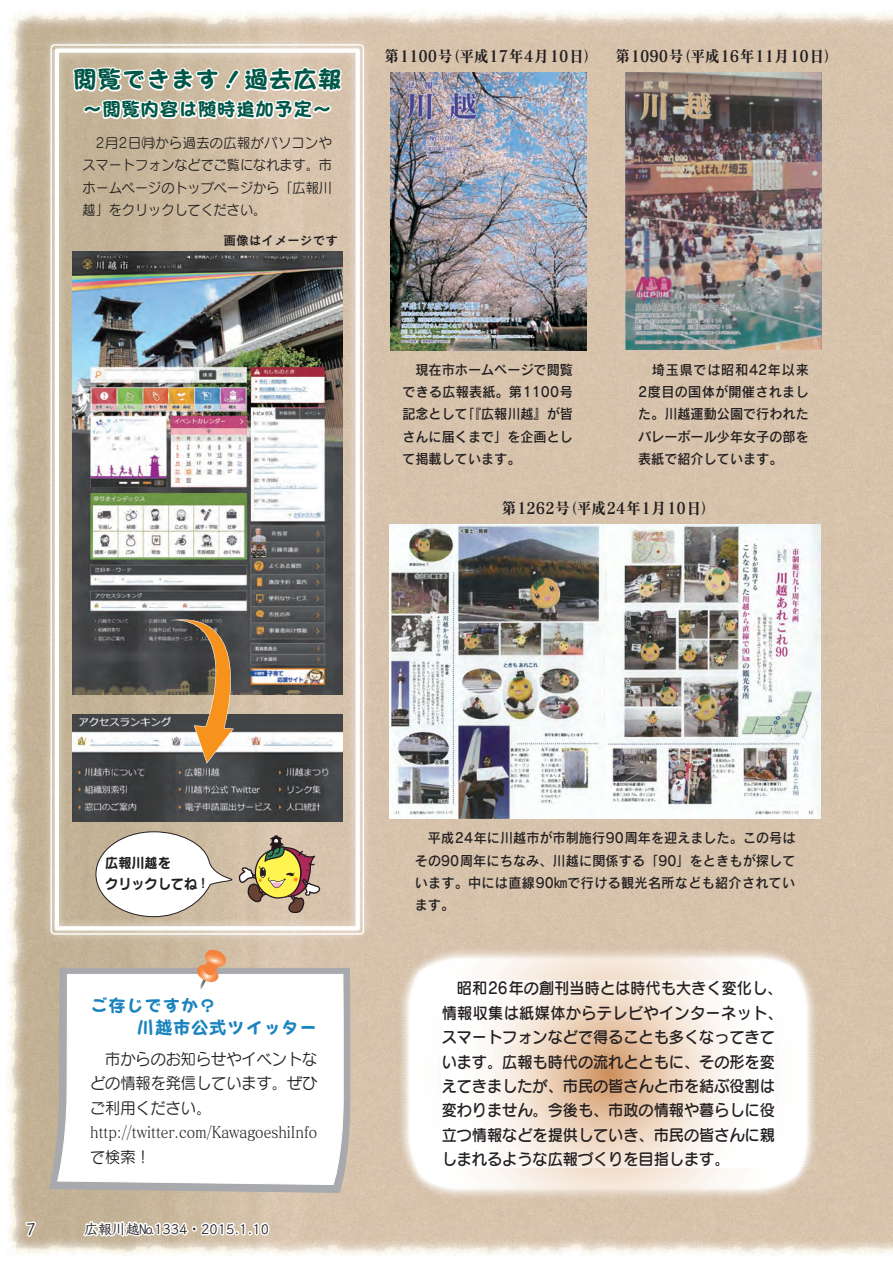
<style>
.page{position:relative;width:893px;height:1263px;background:#fff}
.page>*{position:absolute;margin:0;border:0;box-sizing:border-box;transform-origin:0 0}
.t1{font:24.45px "Pop Joy Std B";color:#015848}
.t2{font:19.2px "Pop Joy Std B";color:#015848}
.t3{font:18px/22.4px "Pop Joy Std B";color:#1a84bf}
.t4{font:16.95px "Klee Pro DB";color:#231f20}
.t5{font:15.9px/24.5px "Seurat Pro DB";color:#231f20;scale:.95 1}
.t6{font:15.9px "Matisse Pro B";letter-spacing:.06em;color:#231f20;scale:.9 1}
.t7{font:15.9px/24.5px "Seurat Pro M";color:#231f20;text-align:justify;scale:.95 1}
.t8{font:15.9px "Matisse Pro M";color:#231f20;scale:.87 1}
.t9{font:13.8px/22.4px "Rodin Pro DB";color:#231f20;text-align:justify;scale:.95 1}
.t10{font:13.8px/22.4px "Seurat Pro M";color:#231f20;text-align:justify;scale:.95 1}
.t11{font:13.8px "Klee Pro DB";color:#231f20}
.t12{font:13.8px/20.2px "Seurat Pro B";color:#231f20;scale:.95 1}
.t13{font:12.75px "Cezanne Pro DB";color:#231f20}
.s1{font-size:12.75px}
.s2{color:#fff}
</style>
<div class="page">
<img style="left:7px;top:12px;width:886px;height:1244px">
<svg style="left:24px;top:1220px;width:14px;height:18px"></svg>
<svg style="left:81px;top:1192px;width:190px;height:49px"></svg>
<div style="left:397px;top:945px;width:423px;height:258px;background:#fff;opacity:.75"></div>
<svg style="left:442px;top:980px;width:333px;height:187px"></svg>
<img style="left:390px;top:524px;width:431px;height:294px">
<img style="left:625px;top:72px;width:196px;height:278px">
<img style="left:390px;top:72px;width:196px;height:278px">
<div style="left:40px;top:34px;width:333px;height:910px;background:#fff;opacity:.75"></div>
<div style="left:55px;top:48px;width:305px;height:882px;border:4px solid #fff"></div>
<svg style="left:71px;top:12px;width:272px;height:212px"></svg>
<svg style="left:49px;top:968px;width:302px;height:224px;background:#b2ada7"></svg>
<svg style="left:57px;top:974px;width:287px;height:210px"></svg>
<svg style="left:195px;top:950px;width:32px;height:40px"></svg>
<img style="left:72px;top:714px;width:270px;height:107px">
<img style="left:72px;top:251px;width:270px;height:444px">
<svg style="left:169px;top:619px;width:69px;height:145px;background:#8d7659"></svg>
<svg style="left:95px;top:831px;width:225px;height:86px"></svg>
<img style="left:92px;top:417px;width:74px;height:70px">
<h1 class="t1" style="left:73px;top:64px;width:270px">閲覧できます！過去広報</h1>
<h2 class="t2" style="left:83px;top:97px;width:247px">～閲覧内容は随時追加予定~</h2>
<p class="t10" style="left:83px;top:131px;width:264px;text-indent:13px">2月2日㈪から過去の広報がパソコンやスマートフォンなどでご覧になれます。市ホームページのトップページから「広報川越」をクリックしてください。</p>
<p class="t13" style="left:223px;top:232px;width:116px">画像はイメージです</p>
<p class="t6" style="left:384px;top:45px;width:239px">第1100 （号平成17年4月10日(</p>
<p class="t6" style="left:615px;top:45px;width:249px">第1090 （号平成16年11月10日(</p>
<p class="t9" style="left:402px;top:358px;width:181px;text-align:right">　現在市ホームページで閲覧できる広報表紙。第1100号「『広報川越』が皆</p>
<p class="t9" style="left:402px;top:402px;width:181px;text-align:left">記念として<br>さんに届くまで」を企画として掲載しています。</p>
<p class="t9" style="left:638px;top:358px;width:181px">　埼玉県では昭和42年以来2度目の国体が開催されました。川越運動公園で行われたバレーボール少年女子の部を表紙で紹介しています。</p>
<p class="t6" style="left:502px;top:498px;width:239px">第1262 （号平成24年1月10日(</p>
<p class="t4" style="left:26px;top:1218px;width:12px">7</p>
<p class="t12" style="left:105px;top:852px;width:111px">広報川越を<br>クリックしてね<span class="s1">!</span></p>
<h3 class="t3" style="left:137px;top:993px;width:182px;text-indent:-47px">ご存じですか?<br>川越市公式ツイッター</h3>
<p class="t7" style="left:90px;top:1046px;width:241px">　市からのお知らせやイベントなどの情報を発信しています。ぜひご利用ください。</p>
<p class="t8" style="left:90px;top:1122px;width:263px">http://twitter.com/KawagoeshiInfo</p>
<p class="t7" style="left:90px;top:1144px;width:65px">で検索!</p>
<p class="t11" style="left:84px;top:1220px;width:186px"><span class="s2">広</span>報川越<span class="s2">No</span>1334・2015.1.10</p>
<p class="t11" style="left:140px;top:1220px;width:15px">№</p>
<p class="t9" style="left:415px;top:826px;width:402px">　平成24年に川越市が市制施行90周年を迎えました。この号はその90周年にちなみ、川越に関係する「90」をときもが探しています。中には直線90㎞で行ける観光名所なども紹介されています。</p>
<p class="t5" style="left:442px;top:975px;width:360px;text-indent:15px">昭和26年の創刊当時とは時代も大きく変化し、情報収集は紙媒体からテレビやインターネット、スマートフォンなどで得ることも多くなってきています。広報も時代の流れとともに、その形を変えてきましたが、市民の皆さんと市を結ぶ役割は変わりません。今後も、市政の情報や暮らしに役立つ情報などを提供していき、市民の皆さんに親しまれるような広報づくりを目指します。</p>
</div>
